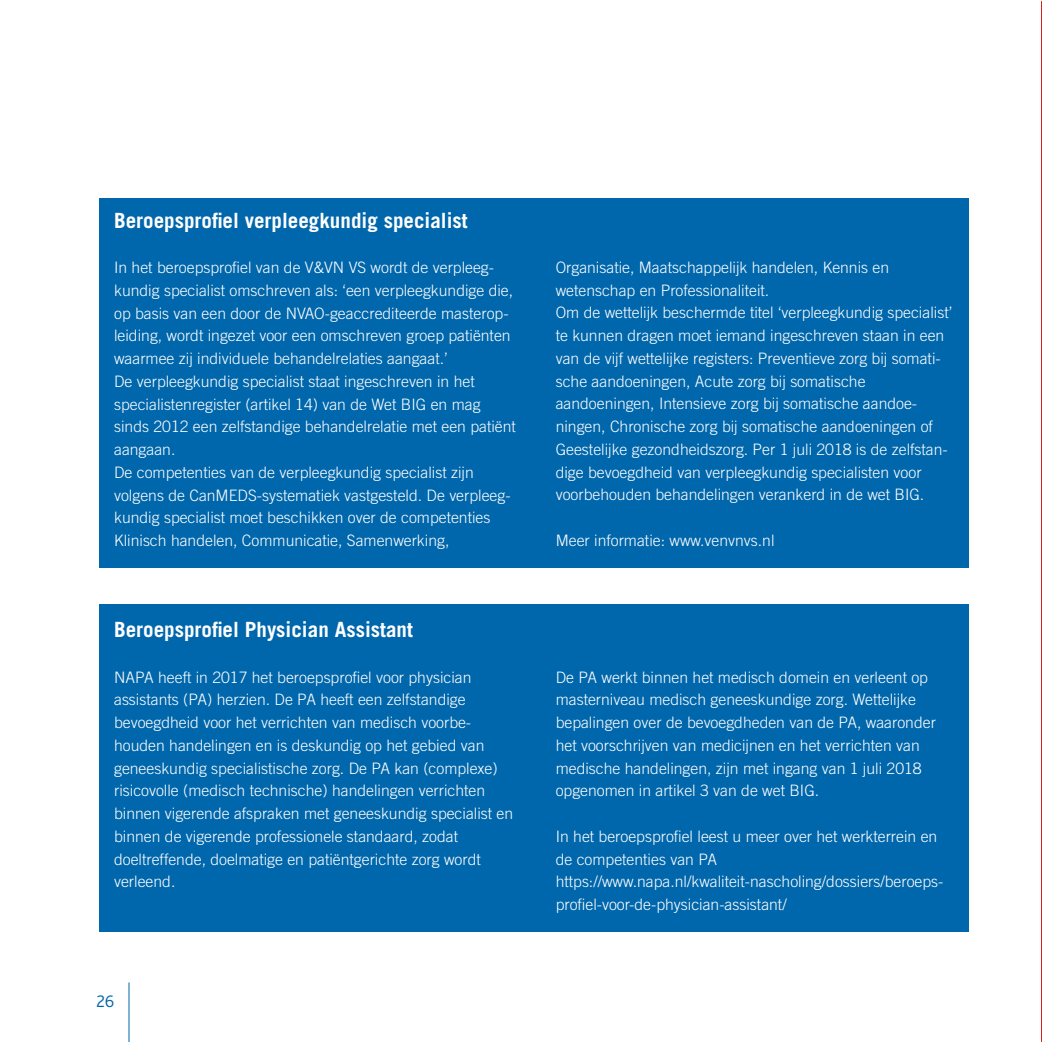
<style>
.page{position:relative;width:1042px;height:1042px;background:#fff}
.page>*{position:absolute;margin:0;border:0;box-sizing:border-box;transform-origin:0 0}
.t1{font:700 21px "Trade Gothic LT Std";color:#fff}
.t2{font:300 17.5px "Bliss";color:#0067ac}
.t3{font:300 15.75px/22.8px "Trade Gothic LT Std";color:#fff}
</style>
<div class="page">
<hr style="left:1041px;top:0;width:1px;height:1042px;background:#e41e15">
<hr style="left:129px;top:982px;width:1px;height:60px;background:#0067ac">
<div style="left:99px;top:198px;width:870px;height:370px;background:#0067ac"></div>
<div style="left:99px;top:604px;width:870px;height:327px;background:#0067ac"></div>
<h1 class="t1" style="left:114px;top:207px;width:355px">Beroepsprofiel verpleegkundig specialist</h1>
<p class="t3" style="left:114px;top:256px;width:403px">In het beroepsprofiel van de V&amp;VN VS wordt de verpleeg&shy;kundig specialist omschreven als: ‘een verpleegkundige die, op basis van een door de NVAO-geaccrediteerde masterop&shy;leiding, wordt ingezet voor een omschreven groep patiënten waarmee zij individuele behandelrelaties aangaat.’<br>De verpleegkundig specialist staat ingeschreven in het specialistenregister (artikel 14) van de Wet BIG en mag sinds 2012 een zelfstandige behandelrelatie met een patiënt aangaan.<br>De competenties van de verpleegkundig specialist zijn volgens de CanMEDS-systematiek vastgesteld. De verpleeg&shy;kundig specialist moet beschikken over de competenties Klinisch handelen, Communicatie, Samenwerking,</p>
<p class="t3" style="left:556px;top:256px;width:398px">Organisatie, Maatschappelijk handelen, Kennis en wetenschap en Professionaliteit.<br>Om de wettelijk beschermde titel ‘verpleegkundig specialist’ te kunnen dragen moet iemand ingeschreven staan in een van de vijf wettelijke registers: Preventieve zorg bij somati&shy;sche aandoeningen, Acute zorg bij somatische aandoeningen, Intensieve zorg bij somatische aandoe&shy;ningen, Chronische zorg bij somatische aandoeningen of Geestelijke gezondheidszorg. Per 1 juli 2018 is de zelfstan&shy;dige bevoegdheid van verpleegkundig specialisten voor voorbehouden behandelingen verankerd in de wet BIG.</p>
<p class="t3" style="left:556px;top:529px;width:220px">Meer informatie: www.venvnvs.nl</p>
<h1 class="t1" style="left:114px;top:617px;width:300px">Beroepsprofiel Physician Assistant</h1>
<p class="t3" style="left:114px;top:665px;width:401px">NAPA heeft in 2017 het beroepsprofiel voor physician assistants (PA) herzien. De PA heeft een zelfstandige bevoegdheid voor het verrichten van medisch voorbe&shy;houden handelingen en is deskundig op het gebied van geneeskundig specialistische zorg. De PA kan (complexe) risicovolle (medisch technische) handelingen verrichten binnen vigerende afspraken met geneeskundig specialist en binnen de vigerende professionele standaard, zodat doeltreffende, doelmatige en patiëntgerichte zorg wordt verleend.</p>
<p class="t3" style="left:556px;top:665px;width:382px">De PA werkt binnen het medisch domein en verleent op masterniveau medisch geneeskundige zorg. Wettelijke bepalingen over de bevoegdheden van de PA, waaronder het voorschrijven van medicijnen en het verrichten van medische handelingen, zijn met ingang van 1 juli 2018 opgenomen in artikel 3 van de wet BIG.</p>
<p class="t3" style="left:556px;top:824px;width:389px">In het beroepsprofiel leest u meer over het werkterrein en de competenties van PA https://www.napa.nl/kwaliteit-nascholing/dossiers/beroeps&shy;profiel-voor-de-physician-assistant/</p>
<p class="t2" style="left:96px;top:991px;width:20px">26</p>
</div>
